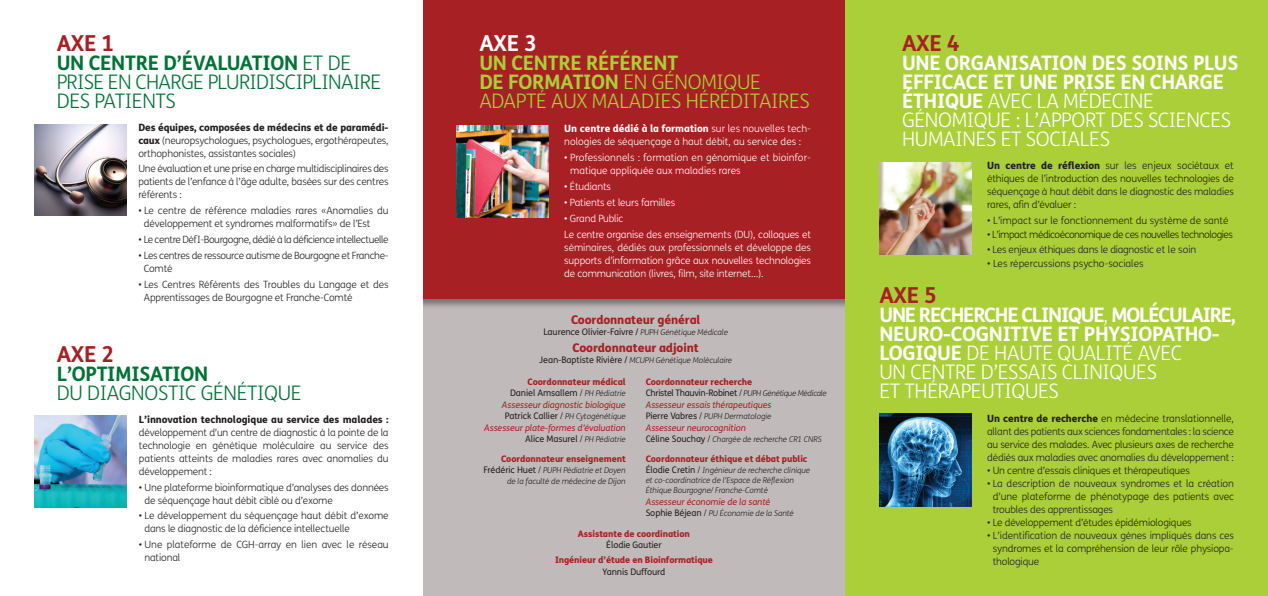
<style>
.page{position:relative;width:1268px;height:596px;background:#fff}
.page>*{position:absolute;margin:0;border:0;box-sizing:border-box;transform-origin:0 0}
.t1{font:700 22px "FS Me";letter-spacing:-.015em;color:#a72023}
.t2{font:700 22px "FS Me";color:#fff}
.t3{font:700 20px/19px "FS Me";letter-spacing:-.06em;color:#fff}
.t4{font:300 20px/19px "FS Me";letter-spacing:-.015em;color:#fff}
.t5{font:300 20px/19px "FS Me";letter-spacing:-.03em;color:#007236}
.t6{font:300 20px/19px "FS Me";letter-spacing:-.015em;color:#abcf38}
.t7{font:700 20px "FS Me";letter-spacing:-.015em;color:#007236}
.t8{font:800 12px "FS Me";letter-spacing:-.01em;color:#a72023}
.t9{font:300 10px/13px "FS Me";letter-spacing:-.015em;color:#231f20;text-align:justify}
.t10{font:300 10px/13px "FS Me";letter-spacing:-.015em;color:#fff}
.t11{font:300 10px/13px "FS Me";letter-spacing:.005em;color:#fff}
.t12{font:300 10px "FS Me";letter-spacing:-.04em;color:#231f20}
.t13{font:300 10px/13px "FS Me";letter-spacing:-.035em;color:#231f20}
.t14{font:300 10px "FS Me";letter-spacing:-.045em;color:#231f20}
.t15{font:800 10px "FS Me";letter-spacing:-.005em;color:#231f20}
.t16{font:italic 9px/11px "FS Me";letter-spacing:-.01em;color:#a72023;text-align:right}
.t17{font:800 9px/11px "FS Me";letter-spacing:-.01em;color:#a72023;text-align:right}
.t18{font:9px "FS Me";letter-spacing:-.01em;color:#231f20}
.t19{font:9px/11px "FS Me";letter-spacing:-.035em;color:#231f20}
.t20{font:italic 300 8px/10px "FS Me";letter-spacing:-.01em;color:#231f20;text-align:right}
.s1{font-weight:700}
.s2{font-weight:800}
.s3{font-weight:300;font-style:italic;font-size:8px}
.s4{font-weight:400;font-style:normal;font-size:9px}
.s5{font-weight:400;color:#231f20}
.s6{font-weight:300;color:#231f20}
.s7{font-weight:300;font-style:italic;font-size:8px;color:#231f20}
.s8{font-style:normal;font-size:9px}
.s9{font-style:normal;color:#231f20}
.s10{font-weight:300;font-style:normal;color:#231f20}
.s11{font-weight:300;font-size:8px;color:#231f20}
.s12{font-weight:800;color:#a72023}
.s13{font-weight:300}
</style>
<div class="page">
<div style="left:422px;top:0;width:423px;height:595px;background:#c0bbba"></div>
<img style="left:422px;top:298px;width:423px;height:14px">
<div style="left:412px;top:0;width:446px;height:298px;background:#a72023"></div>
<img style="left:456px;top:125px;width:92px;height:92px">
<div style="left:0;top:0;width:422px;height:595px;background:#fff"></div>
<img style="left:34px;top:124px;width:92px;height:92px">
<img style="left:34px;top:415px;width:92px;height:92px">
<div style="left:845px;top:0;width:422px;height:595px;background:#abcf38"></div>
<img style="left:879px;top:162px;width:92px;height:92px">
<img style="left:879px;top:413px;width:92px;height:92px">
<h1 class="t1" style="left:57px;top:35px;width:59px">AXE 1</h1>
<h2 class="t5" style="left:57px;top:55px;width:326px"><span class="s1">UN CENTRE D’ÉVALUATION</span> ET DE<br>PRISE EN CHARGE PLURIDISCIPLINAIRE<br>DES PATIENTS</h2>
<p class="t9" style="left:138px;top:121px;width:251px"><span class="s2">Des équipes, composées de médecins et de paramédi&shy;caux</span> (neuropsychologues, psychologues, ergothérapeutes, orthophonistes, assistantes sociales)</p>
<p class="t9" style="left:138px;top:163px;width:251px">Une évaluation et une prise en charge multidisciplinaires des patients de l’enfance à l’âge adulte, basées sur des centres référents :</p>
<p class="t9" style="left:144px;top:205px;width:246px;text-indent:-6px">• Le centre de référence maladies rares «Anomalies du développement et syndromes malformatifs» de l’Est</p>
<p class="t12" style="left:138px;top:236px;width:252px">• Le centre DéfI-Bourgogne, dédié à la déficience intellectuelle</p>
<p class="t13" style="left:144px;top:250px;width:246px;text-indent:-5px">• Les centres de ressource autisme de Bourgogne et Franche-<br>Comté</p>
<p class="t9" style="left:144px;top:279px;width:246px;text-indent:-6px">• Les Centres Référents des Troubles du Langage et des<br>Apprentissages de Bourgogne et Franche-Comté</p>
<h1 class="t1" style="left:57px;top:346px;width:59px">AXE 2</h1>
<h2 class="t7" style="left:57px;top:366px;width:153px">L’OPTIMISATION</h2>
<h2 class="t5" style="left:57px;top:385px;width:246px">DU DIAGNOSTIC GÉNÉTIQUE</h2>
<p class="t15" style="left:139px;top:415px;width:251px">L’innovation technologique au service des malades :</p>
<p class="t9" style="left:139px;top:426px;width:251px">développement d’un centre de diagnostic à la pointe de la technologie en génétique moléculaire au service des patients atteints de maladies rares avec anomalies du développement :</p>
<p class="t9" style="left:144px;top:481px;width:246px;text-indent:-5px">• Une plateforme bioinformatique d’analyses des données de séquençage haut débit ciblé ou d’exome</p>
<p class="t9" style="left:144px;top:510px;width:246px;text-indent:-5px">• Le développement du séquençage haut débit d’exome dans le diagnostic de la déficience intellectuelle</p>
<p class="t9" style="left:144px;top:539px;width:246px;text-indent:-6px">• Une plateforme de CGH-array en lien avec le réseau national</p>
<h1 class="t2" style="left:479px;top:35px;width:59px">AXE 3</h1>
<h2 class="t6" style="left:479px;top:55px;width:332px"><span class="s1">UN CENTRE RÉFÉRENT<br>DE FORMATION</span> EN GÉNOMIQUE<br>ADAPTÉ AUX MALADIES HÉRÉDITAIRES</h2>
<p class="t10" style="left:564px;top:123px;width:248px"><span class="s2">Un centre dédié à la formation</span> sur les nouvelles tech&shy;nologies de séquençage à haut débit, au service des :</p>
<p class="t11" style="left:570px;top:152px;width:242px;text-indent:-6px">• Professionnels : formation en génomique et bioinfor&shy;matique appliquée aux maladies rares</p>
<p class="t10" style="left:564px;top:181px;width:48px">• Étudiants</p>
<p class="t10" style="left:564px;top:197px;width:112px">• Patients et leurs familles</p>
<p class="t10" style="left:564px;top:211px;width:248px;line-height:15.8px">• Grand Public<br>Le centre organise des enseignements (DU), colloques et</p>
<p class="t10" style="left:564px;top:241px;width:248px;text-align:justify">séminaires, dédiés aux professionnels et développe des supports d’information grâce aux nouvelles technologies de communication (livres, film, site internet…).</p>
<p class="t8" style="left:571px;top:315px;width:131px">Coordonnateur général</p>
<p class="t18" style="left:543px;top:328px;width:186px">Laurence Olivier-Faivre / <span class="s3">PUPH Génétique Médicale</span></p>
<p class="t8" style="left:572px;top:343px;width:128px">Coordonnateur adjoint</p>
<p class="t20" style="left:539px;top:355px;width:194px"><span class="s4">Jean-Baptiste Rivière /</span> MCUPH Génétique Moléculaire</p>
<p class="t17" style="left:510px;top:376px;width:117px">Coordonnateur médical<br><span class="s5">Daniel Amsallem</span> <span class="s6">/</span> <span class="s7">PH Pédiatrie</span></p>
<p class="t16" style="left:502px;top:399px;width:125px">Assesseur diagnostic biologique</p>
<p class="t20" style="left:505px;top:411px;width:122px"><span class="s4">Patrick Callier</span> <span class="s8">/</span> PH Cytogénétique</p>
<p class="t16" style="left:484px;top:422px;width:143px">Assesseur plate-formes d’évaluation<br><span class="s9">Alice Masurel</span> <span class="s10">/</span> <span class="s11">PH Pédiatrie</span></p>
<p class="t17" style="left:501px;top:453px;width:126px">Coordonnateur enseignement</p>
<p class="t20" style="left:483px;top:465px;width:143px;line-height:11px"><span class="s4">Frédéric Huet</span> <span class="s8">/</span> PUPH Pédiatrie et Doyen de la faculté de médecine de Dijon</p>
<p class="t19" style="left:645px;top:376px;width:183px"><span class="s12">Coordonnateur recherche<br></span>Christel Thauvin-Robinet <span class="s13">/</span> <span class="s3">PUPH Génétique Médicale</span></p>
<p class="t16" style="left:645px;top:399px;width:127px">Assesseur essais thérapeutiques</p>
<p class="t20" style="left:645px;top:411px;width:127px"><span class="s4">Pierre Vabres</span> <span class="s8">/</span> PUPH Dermatologie</p>
<p class="t16" style="left:645px;top:422px;width:102px">Assesseur neurocognition</p>
<p class="t20" style="left:645px;top:434px;width:177px"><span class="s4">Céline Souchay</span> <span class="s8">/</span> Chargée de recherche CR1 CNRS</p>
<p class="t17" style="left:645px;top:453px;width:163px">Coordonnateur éthique et débat public</p>
<p class="t20" style="left:645px;top:465px;width:166px;text-align:left"><span class="s4">Élodie Cretin</span> <span class="s8">/</span> Ingénieur de recherche clinique et co-coordinatrice de l’Espace de Réflexion<br>Éthique Bourgogne/ Franche-Comté</p>
<p class="t16" style="left:645px;top:496px;width:126px">Assesseur économie de la santé</p>
<p class="t20" style="left:645px;top:508px;width:150px"><span class="s4">Sophie Béjean</span> <span class="s8">/</span> PU Économie de la Santé</p>
<p class="t17" style="left:578px;top:529px;width:113px">Assistante de coordination</p>
<p class="t18" style="left:606px;top:541px;width:57px">Élodie Gautier</p>
<p class="t17" style="left:555px;top:555px;width:159px">Ingénieur d’étude en Bioinformatique</p>
<p class="t18" style="left:602px;top:567px;width:64px">Yannis Duffourd</p>
<h1 class="t1" style="left:901px;top:35px;width:59px">AXE 4</h1>
<h2 class="t4" style="left:901px;top:55px;width:338px"><span class="s1">UNE ORGANISATION DES SOINS PLUS<br>EFFICACE ET UNE PRISE EN CHARGE<br>ÉTHIQUE</span> AVEC LA MÉDECINE<br>GÉNOMIQUE : L’APPORT DES SCIENCES<br>HUMAINES ET SOCIALES</h2>
<p class="t9" style="left:986px;top:160px;width:248px"><span class="s2">Un centre de réflexion</span> sur les enjeux sociétaux et éthiques de l’introduction des nouvelles technologies de séquençage à haut débit dans le diagnostic des maladies rares, afin d’évaluer :</p>
<p class="t9" style="left:986px;top:214px;width:243px">• L’impact sur le fonctionnement du système de santé</p>
<p class="t14" style="left:986px;top:231px;width:247px">• L’impact médicoéconomique de ces nouvelles technologies</p>
<p class="t9" style="left:986px;top:243px;width:211px">• Les enjeux éthiques dans le diagnostic et le soin</p>
<p class="t9" style="left:986px;top:258px;width:158px">• Les répercussions psycho-sociales</p>
<h1 class="t1" style="left:879px;top:286px;width:59px">AXE 5</h1>
<h2 class="t3" style="left:879px;top:307px;width:358px">UNE RECHERCHE CLINIQUE<span class="s13">,</span> MOLÉCULAIRE,<br>NEURO-COGNITIVE ET PHYSIOPATHO-<br>LOGIQUE <span class="s13">DE HAUTE QUALITÉ AVEC<br>UN CENTRE D’ESSAIS CLINIQUES<br>ET THÉRAPEUTIQUES</span></h2>
<p class="t9" style="left:986px;top:413px;width:248px"><span class="s2">Un centre de recherche</span> en médecine translationnelle, allant des patients aux sciences fondamentales : la science au service des malades. Avec plusieurs axes de recherche dédiés aux maladies avec anomalies du développement :</p>
<p class="t9" style="left:986px;top:465px;width:204px">• Un centre d’essais cliniques et thérapeutiques</p>
<p class="t9" style="left:992px;top:478px;width:243px;text-indent:-5px">• La description de nouveaux syndromes et la création d’une plateforme de phénotypage des patients avec troubles des apprentissages</p>
<p class="t9" style="left:986px;top:517px;width:206px">• Le développement d’études épidémiologiques</p>
<p class="t9" style="left:992px;top:530px;width:243px;text-indent:-6px">• L’identification de nouveaux gènes impliqués dans ces syndromes et la compréhension de leur rôle physiopa&shy;thologique</p>
</div>
